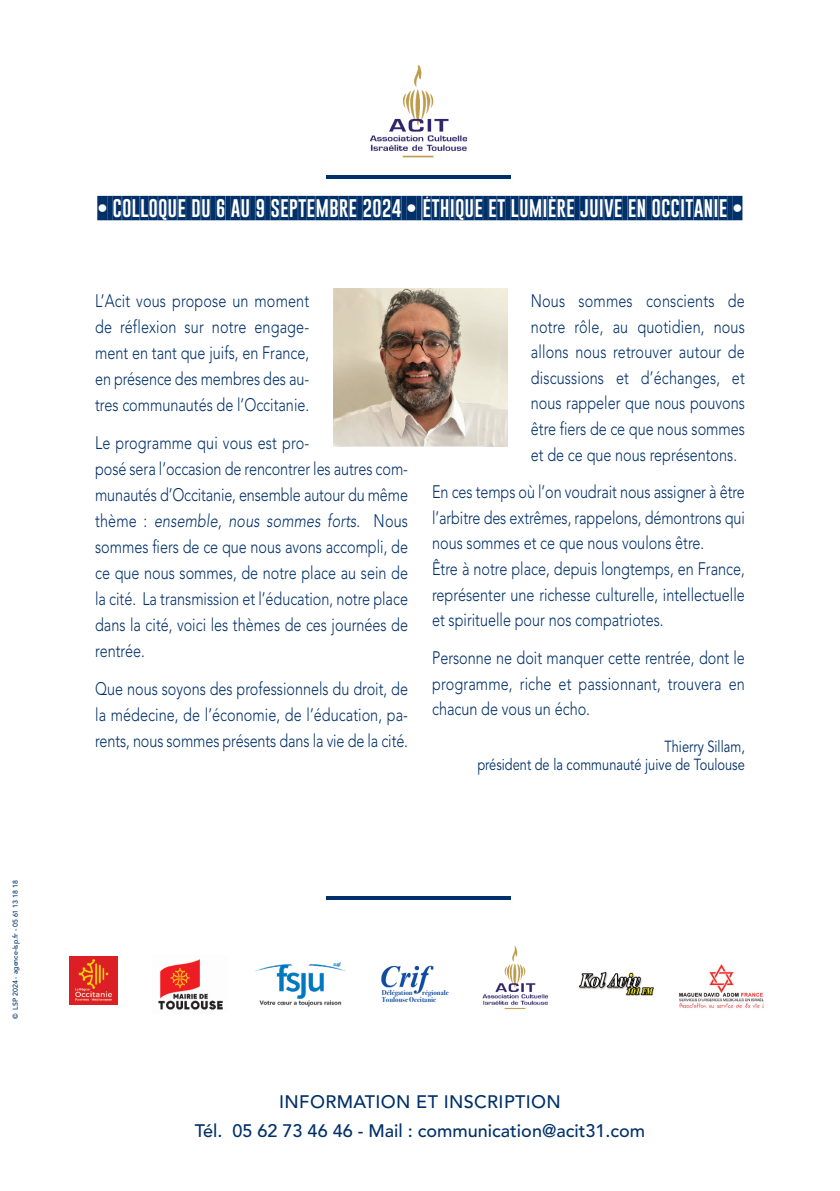
<style>
.page{position:relative;width:840px;height:1191px;background:#fff}
.page>*{position:absolute;margin:0;border:0;box-sizing:border-box;transform-origin:0 0}
.t1{font:24px "Gobold Blocky";color:#003069}
.t2{font:300 18px/26px "Avenir";color:#003069;text-align:justify;scale:.8 1}
.t3{font:500 18px/28.6px "Avenir";color:#003069;text-align:center}
.t4{font:16px/18.6px "Avenir";color:#003069;text-align:right;scale:.8 1}
.t5{font:700 7.2px/7.8px "Bodoni Svty Two ITCTT";color:#0d4da1;scale:.94 1}
.t6{font:500 7px "Avenir";color:#003069}
.s1{font-style:italic}
</style>
<div class="page">
<img style="left:370px;top:65px;width:98px;height:93px">
<hr style="left:326px;top:175px;width:184px;height:4px;background:#003069">
<hr style="left:326px;top:896px;width:184px;height:4px;background:#003069">
<img style="left:334px;top:289px;width:173px;height:157px">
<img style="left:69px;top:956px;width:48px;height:48px">
<img style="left:255px;top:962px;width:91px;height:45px">
<img style="left:381px;top:965px;width:53px;height:29px">
<img style="left:482px;top:945px;width:67px;height:64px">
<img style="left:578px;top:971px;width:76px;height:25px">
<img style="left:679px;top:964px;width:84px;height:44px">
<img style="left:158px;top:959px;width:65px;height:51px">
<p class="t6" style="left:9px;top:1018px;width:140px;rotate:-90deg">© LSP 2024 - agence-lsp.fr - 05 61 13 18 18</p>
<h1 class="t1" style="left:97px;top:194px;width:646px">• COLLOQUE DU 6 AU 9 SEPTEMBRE 2024 • ÉTHIQUE ET LUMIÈRE JUIVE EN OCCITANIE •</h1>
<p class="t2" style="left:95px;top:288px;width:269px">L’Acit vous propose un moment de réflexion sur notre engage&shy;ment en tant que juifs, en France, en présence des membres des au&shy;tres communautés de l’Occitanie.</p>
<p class="t2" style="left:95px;top:430px;width:392px;text-align:left">Le programme qui vous est pro-<br>posé sera l’occasion de rencontrer les autres com&shy;munautés d’Occitanie, ensemble autour du même thème : <span class="s1">ensemble, nous sommes forts</span>. Nous sommes fiers de ce que nous avons accompli, de ce que nous sommes, de notre place au sein de la cité. La transmission et l’éducation, notre place dans la cité, voici les thèmes de ces journées de rentrée.</p>
<p class="t2" style="left:95px;top:676px;width:392px">Que nous soyons des professionnels du droit, de la médecine, de l’économie, de l’éducation, pa&shy;rents, nous sommes présents dans la vie de la cité.</p>
<p class="t2" style="left:530px;top:288px;width:269px">Nous sommes conscients de notre rôle, au quotidien, nous allons nous retrouver autour de discussions et d’échanges, et nous rappeler que nous pouvons être fiers de ce que nous sommes et de ce que nous représentons.</p>
<p class="t2" style="left:432px;top:479px;width:392px;text-align:left">En ces temps où l’on voudrait nous assigner à être l’arbitre des extrêmes, rappelons, démontrons qui nous sommes et ce que nous voulons être.<br>Être à notre place, depuis longtemps, en France, représenter une richesse culturelle, intellectuelle et spirituelle pour nos compatriotes.</p>
<p class="t2" style="left:432px;top:645px;width:392px">Personne ne doit manquer cette rentrée, dont le programme, riche et passionnant, trouvera en chacun de vous un écho.</p>
<p class="t4" style="left:477px;top:737px;width:335px">Thierry Sillam,<br>président de la communauté juive de Toulouse</p>
<p class="t5" style="left:381px;top:987px;width:73px;text-indent:40px">régionale<br>Toulouse Occitanie</p>
<p class="t5" style="left:381px;top:987px;width:34px">Délégation</p>
<p class="t3" style="left:195px;top:1086px;width:451px">INFORMATION ET INSCRIPTION<br>Tél. 05 62 73 46 46 - Mail : communication@acit31.com</p>
</div>
